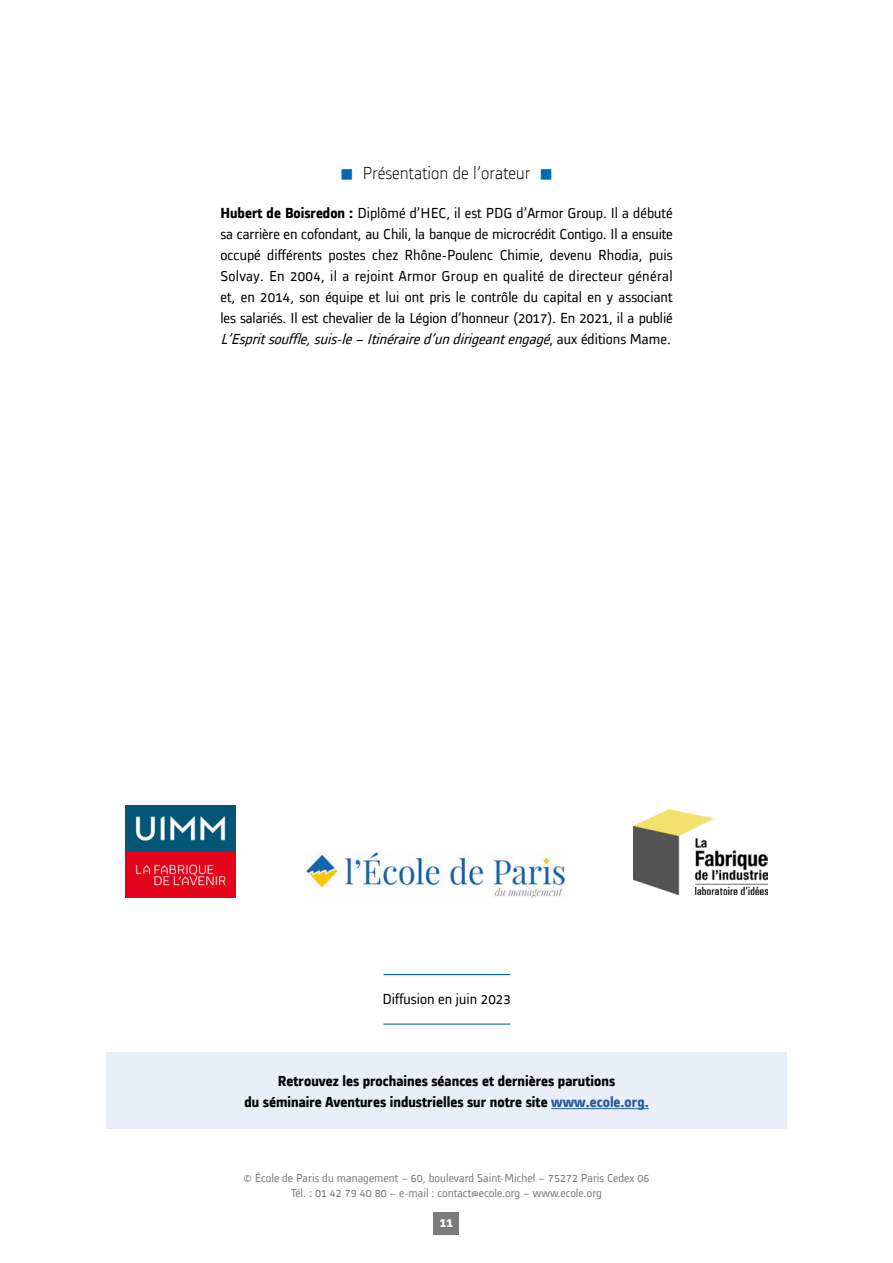
<style>
.page{position:relative;width:893px;height:1263px;background:#fff}
.page>*{position:absolute;margin:0;border:0;box-sizing:border-box;transform-origin:0 0}
.t1{font:300 18px "Alstom";color:#000}
.t2{font:15px/21px "Alstom";letter-spacing:-.01em;color:#000;text-align:justify}
.t3{font:700 15px/21.8px "Alstom";color:#000;text-align:center}
.t4{font:700 13.5px "Alstom";color:#fff}
.t5{font:12px/14.4px "Alstom";color:#7c7b7b;text-align:center}
.s1{color:#0069b4}
.s2{font-weight:700}
.s3{font-style:italic}
.s4{color:#275b9b}
</style>
<div class="page">
<div style="left:434px;top:1212px;width:25px;height:23px;background:#7c7b7b"></div>
<hr style="left:384px;top:974px;width:126px;height:1px;background:#0069b4">
<hr style="left:384px;top:1023px;width:126px;height:2px;background:#0069b4">
<div style="left:106px;top:1052px;width:681px;height:77px;background:#e9eef9"></div>
<hr style="left:551px;top:1108px;width:98px;height:1px;background:#275b9b">
<img style="left:634px;top:809px;width:134px;height:85px">
<img style="left:126px;top:805px;width:109px;height:93px">
<img style="left:305px;top:853px;width:263px;height:44px">
<p class="t1" style="left:340px;top:161px;width:214px"><span class="s1">■</span> Présentation de l’orateur <span class="s1">■</span></p>
<p class="t2" style="left:220px;top:201px;width:454px"><span class="s2">Hubert de Boisredon :</span> Diplômé d’HEC, il est PDG d’Armor Group. Il a débuté sa carrière en cofondant, au Chili, la banque de microcrédit Contigo. Il a ensuite occupé différents postes chez Rhône-Poulenc Chimie, devenu Rhodia, puis Solvay. En 2004, il a rejoint Armor Group en qualité de directeur général et, en 2014, son équipe et lui ont pris le contrôle du capital en y associant les salariés. Il est chevalier de la Légion d’honneur (2017). En 2021, il a publié <span class="s3">L’Espritsouffle,suis-le–Itinéraired’undirigeantengagé</span>, a u x é d i t i o n s M a m e .</p>
<p class="t2" style="left:382px;top:987px;width:130px">Diffusion en juin 2023</p>
<p class="t3" style="left:244px;top:1069px;width:406px">Retrouvez les prochaines séances et dernières parutions<br>du séminaire Aventures industrielles sur notre site <span class="s4">www.ecole.org.</span></p>
<p class="t5" style="left:244px;top:1170px;width:407px">© École de Paris du management – 60, boulevard Saint-Michel – 75272 Paris Cedex 06<br>Tél. : 01 42 79 40 80 – e-mail : contact@ecole.org – www.ecole.org</p>
<p class="t4" style="left:440px;top:1213px;width:15px">11</p>
</div>
